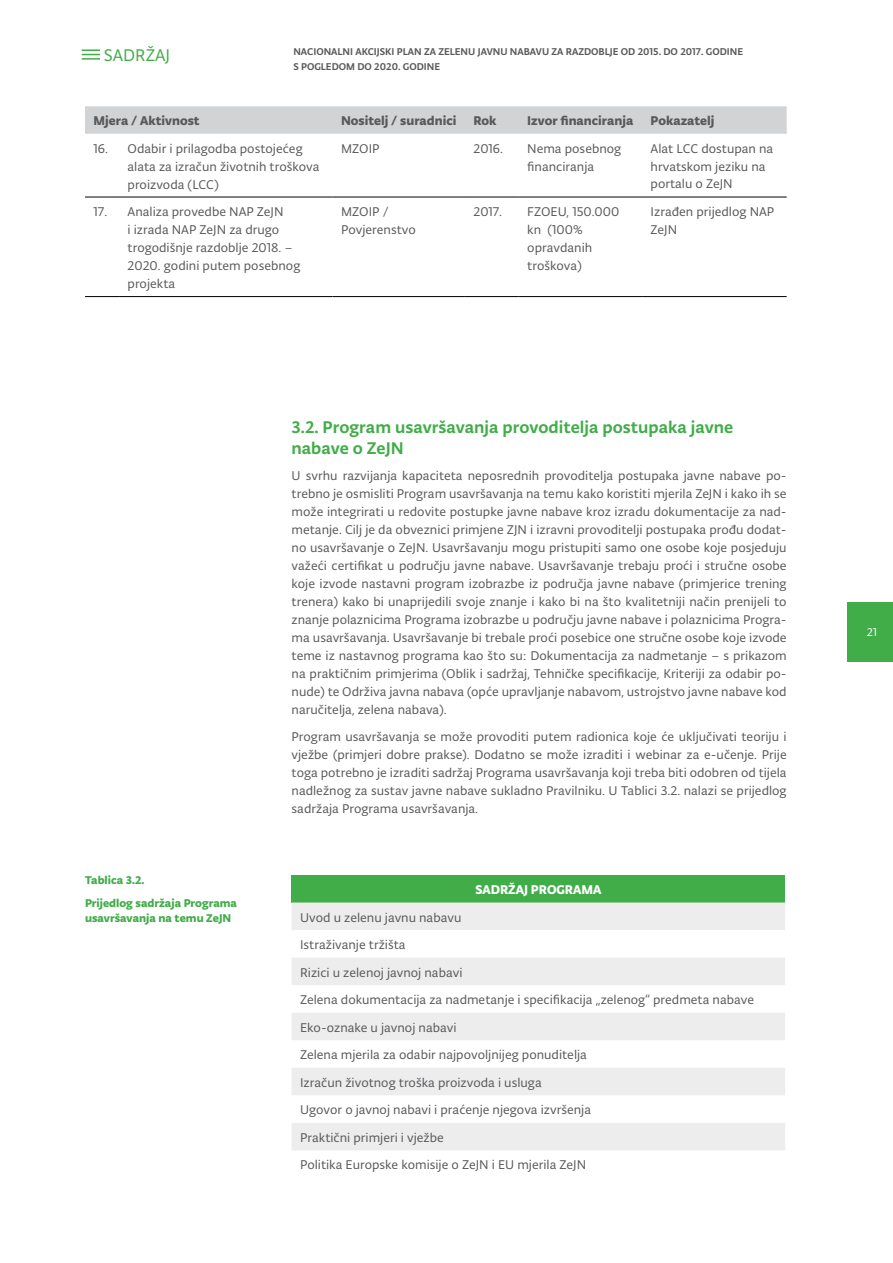
<style>
.page{position:relative;width:893px;height:1263px;background:#fff}
.page>*{position:absolute;margin:0;border:0;box-sizing:border-box;transform-origin:0 0}
.t1{font:500 18px/21px "Typonine Sans Pro";color:#41ad49}
.t2{font:18px "Typonine Sans Pro";color:#41ad49}
.t3{font:13.5px/18px "Typonine Sans Pro";color:#58595b}
.t4{font:700 13.5px "Typonine Sans Pro";color:#58595b}
.t5{font:700 13.5px "Typonine Sans Pro";color:#fff}
.t6{font:700 12px/23px "Typonine Sans Pro";color:#41ad49}
.t7{font:12px "Typonine Sans Pro";color:#fff}
.t8{font:500 10.5px/15px "Typonine Sans Pro";color:#58595b}
</style>
<div class="page">
<div style="left:847px;top:602px;width:46px;height:59px;background:#41ad49"></div>
<svg style="left:82px;top:49px;width:18px;height:11px"></svg>
<svg style="left:85px;top:106px;width:702px;height:28px;background:#d1d3d4"></svg>
<svg style="left:85px;top:196px;width:702px;height:1px"></svg>
<hr style="left:85px;top:197px;width:34px;height:1px;background:#000">
<hr style="left:119px;top:197px;width:214px;height:1px;background:#000">
<hr style="left:333px;top:197px;width:132px;height:1px;background:#000">
<hr style="left:465px;top:197px;width:54px;height:1px;background:#000">
<hr style="left:519px;top:197px;width:123px;height:1px;background:#000">
<hr style="left:642px;top:197px;width:145px;height:1px;background:#000">
<hr style="left:85px;top:296px;width:34px;height:1px;background:#000">
<hr style="left:119px;top:296px;width:214px;height:1px;background:#000">
<hr style="left:333px;top:296px;width:132px;height:1px;background:#000">
<hr style="left:465px;top:296px;width:54px;height:1px;background:#000">
<hr style="left:519px;top:296px;width:123px;height:1px;background:#000">
<hr style="left:642px;top:296px;width:145px;height:1px;background:#000">
<div style="left:292px;top:875px;width:493px;height:27px;background:#41ad49"></div>
<svg style="left:292px;top:902px;width:493px;height:248px;fill:#ededee"></svg>
<h1 class="t2" style="left:104px;top:44px;width:68px">SADRŽAJ</h1>
<p class="t8" style="left:293px;top:44px;width:451px">NACIONALNI AKCIJSKI PLAN ZA ZELENU JAVNU NABAVU ZA RAZDOBLJE OD 2015. DO 2017. GODINE<br>S POGLEDOM DO 2020. GODINE</p>
<p class="t4" style="left:94px;top:113px;width:108px">Mjera / Aktivnost</p>
<p class="t4" style="left:341px;top:113px;width:117px">Nositelj / suradnici</p>
<p class="t4" style="left:473px;top:113px;width:25px">Rok</p>
<p class="t4" style="left:527px;top:113px;width:107px">Izvor financiranja</p>
<p class="t4" style="left:651px;top:113px;width:65px">Pokazatelj</p>
<p class="t3" style="left:128px;top:139px;width:193px;text-indent:-34px">16. Odabir i prilagodba postojećeg alata za izračun životnih troškova proizvoda (LCC)</p>
<p class="t3" style="left:341px;top:139px;width:40px">MZOIP</p>
<p class="t3" style="left:473px;top:139px;width:31px">2016.</p>
<p class="t3" style="left:527px;top:139px;width:96px">Nema posebnog financiranja</p>
<p class="t3" style="left:651px;top:139px;width:124px">Alat LCC dostupan na hrvatskom jeziku na portalu o ZeJN</p>
<p class="t3" style="left:128px;top:202px;width:174px;text-indent:-34px">17. Analiza provedbe NAP ZeJN<br>i izrada NAP ZeJN za drugo trogodišnje razdoblje 2018. –<br>2020. godini putem posebnog projekta</p>
<p class="t3" style="left:341px;top:202px;width:76px">MZOIP /<br>Povjerenstvo</p>
<p class="t3" style="left:473px;top:202px;width:30px">2017.</p>
<p class="t3" style="left:527px;top:202px;width:93px">FZOEU, 150.000 kn (100% opravdanih troškova)</p>
<p class="t3" style="left:651px;top:202px;width:125px">Izrađen prijedlog NAP<br>ZeJN</p>
<p class="t6" style="left:85px;top:869px;width:153px">Tablica 3.2.<br>Prijedlog sadržaja Programa</p>
<p class="t6" style="left:85px;top:906px;width:148px">usavršavanja na temu ZeJN</p>
<h1 class="t1" style="left:292px;top:416px;width:443px">3.2. Program usavršavanja provoditelja postupaka javne nabave o ZeJN</h1>
<p class="t3" style="left:292px;top:467px;width:497px;text-align:justify">U svrhu razvijanja kapaciteta neposrednih provoditelja postupaka javne nabave po&shy;trebno je osmisliti Program usavršavanja na temu kako koristiti mjerila ZeJN i kako ih se može integrirati u redovite postupke javne nabave kroz izradu dokumentacije za nad&shy;metanje. Cilj je da obveznici primjene ZJN i izravni provoditelji postupaka prođu dodat&shy;no usavršavanje o ZeJN. Usavršavanju mogu pristupiti samo one osobe koje posjeduju važeći certifikat u području javne nabave. Usavršavanje trebaju proći i stručne osobe koje izvode nastavni program izobrazbe iz područja javne nabave (primjerice trening trenera) kako bi unaprijedili svoje znanje i kako bi na što kvalitetniji način prenijeli to znanje polaznicima Programa izobrazbe u području javne nabave i polaznicima Progra&shy;ma usavršavanja. Usavršavanje bi trebale proći posebice one stručne osobe koje izvode teme iz nastavnog programa kao što su: Dokumentacija za nadmetanje – s prikazom na praktičnim primjerima (Oblik i sadržaj, Tehničke specifikacije, Kriteriji za odabir po&shy;nude) te Održiva javna nabava (opće upravljanje nabavom, ustrojstvo javne nabave kod naručitelja, zelena nabava).</p>
<p class="t3" style="left:292px;top:727px;width:497px;text-align:justify">Program usavršavanja se može provoditi putem radionica koje će uključivati teoriju i vježbe (primjeri dobre prakse). Dodatno se može izraditi i webinar za e-učenje. Prije toga potrebno je izraditi sadržaj Programa usavršavanja koji treba biti odobren od tijela nadležnog za sustav javne nabave sukladno Pravilniku. U Tablici 3.2. nalazi se prijedlog sadržaja Programa usavršavanja.</p>
<p class="t5" style="left:475px;top:881px;width:127px">SADRŽAJ PROGRAMA</p>
<p class="t3" style="left:300px;top:903px;width:455px;line-height:27.6px">Uvod u zelenu javnu nabavu<br>Istraživanje tržišta<br>Rizici u zelenoj javnoj nabavi<br>Zelena dokumentacija za nadmetanje i specifikacija „zelenog“ predmeta nabave Eko-oznake u javnoj nabavi<br>Zelena mjerila za odabir najpovoljnijeg ponuditelja<br>Izračun životnog troška proizvoda i usluga<br>Ugovor o javnoj nabavi i praćenje njegova izvršenja<br>Praktični primjeri i vježbe<br>Politika Europske komisije o ZeJN i EU mjerila ZeJN</p>
<p class="t7" style="left:867px;top:625px;width:12px">21</p>
</div>
